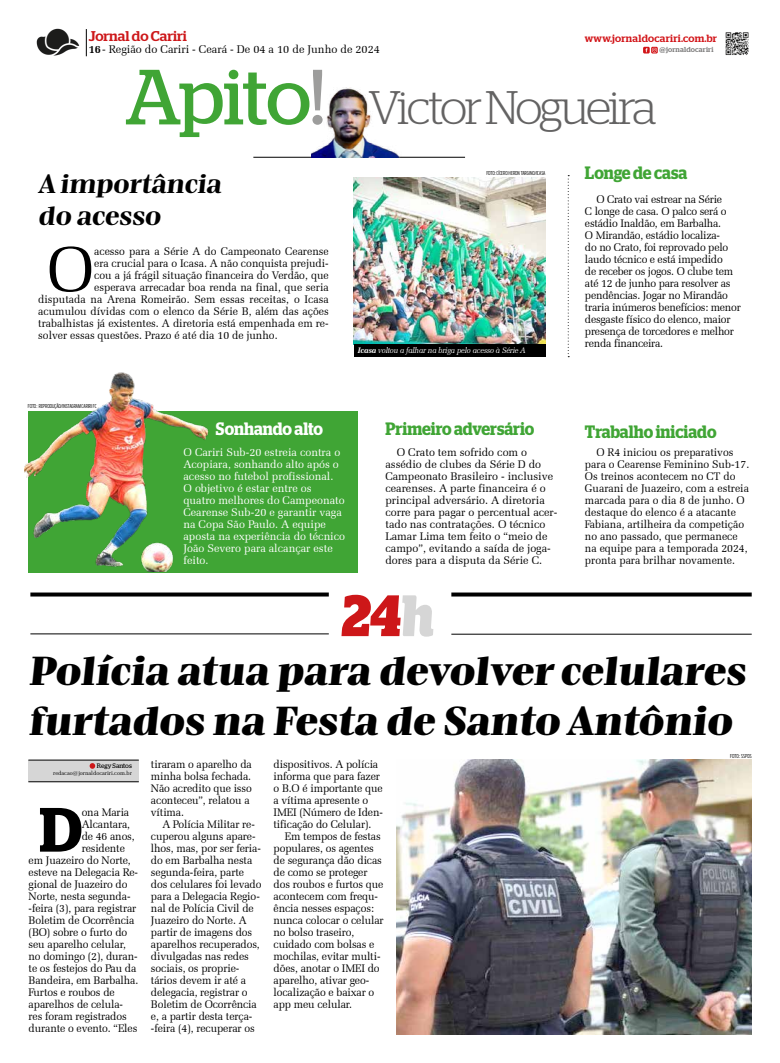
<style>
.page{position:relative;width:780px;height:1063px;background:#fff}
.page>*{position:absolute;margin:0;border:0;box-sizing:border-box;transform-origin:0 0}
.t1{font:63.4px "Zapf Elliptical 711 BT";color:#000}
.t2{font:600 62.4px "Stag";color:#000}
.t3{font:italic 700 58.2px "Stag";color:#cd1719;scale:.89 1}
.t4{font:300 47px "Stag";letter-spacing:-.055em;color:#646363}
.t5{font:900 37.7px/50px "Bridge Head";color:#000;scale:1.22 1}
.t6{font:800 24.6px/32px "Bridge Head";color:#000;scale:1.22 1}
.t7{font:600 17.9px "Stag";color:#40a535;scale:.89 1}
.t8{font:600 17.9px "Stag";letter-spacing:-.005em;color:#fff;scale:.89 1}
.t9{font:500 14.1px "Stag";color:#cd1719}
.t10{font:11.1px "Zapf Elliptical 711 BT";color:#000}
.t11{font:11px/12px "Zapf Elliptical 711 BT";letter-spacing:-.01em;color:#000}
.t12{font:11px/12px "Zapf Elliptical 711 BT";color:#fff}
.t13{font:500 10.4px "Stag";letter-spacing:.025em;color:#d21418}
.t14{font:italic 8px "Zapf Elliptical 711 BT";letter-spacing:-.02em;color:#fff;scale:.96 1}
.t15{font:500 7.2px "Stag";letter-spacing:.025em;color:#7c7b7b}
.t16{font:6.5px "Stag";letter-spacing:-.01em;color:#000}
.t17{font:5.6px "Zapf Elliptical 711 BT";color:#000}
.t18{font:300 5.3px "Antenna Extra Cond";color:#000}
.s1{font-weight:700;font-size:11px}
.s2{font-weight:400;font-size:78px;color:#40a535}
.s3{font-weight:400;font-size:78px;color:#9d9d9c}
.s4{font-weight:700}
.s5{color:#d6d6d6}
</style>
<div class="page">
<svg style="left:86px;top:29px;width:1px;height:27px"></svg>
<img style="left:725px;top:32px;width:24px;height:23px">
<div style="left:643px;top:47px;width:6px;height:7px;background:#d21418"></div>
<svg style="left:651px;top:47px;width:6px;height:7px"></svg>
<svg style="left:645px;top:48px;width:11px;height:4px"></svg>
<img style="left:37px;top:28px;width:43px;height:28px">
<hr style="left:253px;top:157px;width:212px;height:1px;background:#000">
<img style="left:311px;top:87px;width:100px;height:70px">
<svg style="left:567px;top:175px;width:2px;height:182px"></svg>
<div style="left:28px;top:411px;width:330px;height:162px;background:#40a535"></div>
<img style="left:354px;top:177px;width:191px;height:167px">
<div style="left:354px;top:344px;width:191px;height:13px;background:#000"></div>
<img style="left:24px;top:372px;width:185px;height:200px">
<img style="left:396px;top:760px;width:355px;height:275px">
<hr style="left:30px;top:634px;width:299px;height:1px;background:#000">
<hr style="left:451px;top:634px;width:300px;height:1px;background:#000">
<svg style="left:30px;top:593px;width:299px;height:4px"></svg>
<svg style="left:451px;top:593px;width:300px;height:4px"></svg>
<div style="left:28px;top:760px;width:111px;height:22px;background:#d6d6d6"></div>
<hr style="left:28px;top:782px;width:111px;height:1px;background:#000">
<hr style="left:28px;top:760px;width:111px;height:1px;background:#000">
<svg style="left:90px;top:763px;width:5px;height:6px"></svg>
<p class="t9" style="left:89px;top:28px;width:99px">Jornal do Cariri</p>
<p class="t10" style="left:89px;top:43px;width:292px"><span class="s1">16</span>- Região do Cariri - Ceará - De 04 a 10 de Junho de 2024</p>
<p class="t13" style="left:584px;top:32px;width:134px">www.jornaldocariri.com.br</p>
<p class="t15" style="left:659px;top:46px;width:55px">@jornaldocariri</p>
<h3 class="t4" style="left:125px;top:81px;width:533px"><span class="s2">Apito</span><span class="s3">!</span> Victor Nogueira</h3>
<h3 class="t6" style="left:38px;top:168px;width:154px">A importância do acesso</h3>
<h1 class="t1" style="left:47px;top:232px;width:49px">O</h1>
<p class="t11" style="left:94px;top:245px;width:236px">acesso para a Série A do Campeonato Cearense</p>
<p class="t11" style="left:94px;top:257px;width:236px">era crucial para o Icasa. A não conquista prejudi-</p>
<p class="t11" style="left:94px;top:269px;width:236px">cou a já frágil situação financeira do Verdão, que</p>
<p class="t11" style="left:94px;top:281px;width:236px">esperava arrecadar boa renda na final, que seria</p>
<p class="t11" style="left:38px;top:293px;width:292px">disputada na Arena Romeirão. Sem essas receitas, o Icasa</p>
<p class="t11" style="left:38px;top:305px;width:292px">acumulou dívidas com o elenco da Série B, além das ações</p>
<p class="t11" style="left:38px;top:317px;width:292px">trabalhistas já existentes. A diretoria está empenhada em re-</p>
<p class="t11" style="left:38px;top:329px;width:241px">solver essas questões. Prazo é até dia 10 de junho.</p>
<p class="t18" style="left:28px;top:403px;width:70px">FOTO: REPRODUÇÃO/INSTAGRAM CARIRI FC</p>
<p class="t18" style="left:486px;top:170px;width:61px">FOTO: CÍCERO HERON TARGINO/ICASA</p>
<p class="t14" style="left:358px;top:345px;width:176px"><span class="s4">Icasa</span> voltou a falhar na briga pelo acesso à Série A</p>
<h3 class="t8" style="left:216px;top:419px;width:122px">Sonhando alto</h3>
<h3 class="t7" style="left:385px;top:419px;width:169px">Primeiro adversário</h3>
<p class="t12" style="left:183px;top:446px;width:163px">O Cariri Sub-20 estreia contra o<br>Acopiara, sonhando alto após o acesso no futebol profissional.<br>O objetivo é estar entre os quatro melhores do Campeonato<br>Cearense Sub-20 e garantir vaga na Copa São Paulo. A equipe aposta na experiência do técnico<br>João Severo para alcançar este feito.</p>
<p class="t11" style="left:385px;top:446px;width:173px;text-indent:11px">O Crato tem sofrido com o assédio de clubes da Série D do<br>Campeonato Brasileiro - inclusive cearenses. A parte financeira é o principal adversário. A diretoria corre para pagar o percentual acer&shy;tado nas contratações. O técnico<br>Lamar Lima tem feito o “meio de campo”, evitando a saída de joga&shy;dores para a disputa da Série C.</p>
<h3 class="t7" style="left:585px;top:162px;width:116px">Longe de casa</h3>
<p class="t11" style="left:585px;top:193px;width:157px;text-indent:11px">O Crato vai estrear na Série<br>C longe de casa. O palco será o estádio Inaldão, em Barbalha.<br>O Mirandão, estádio localiza-<br>do no Crato, foi reprovado pelo laudo técnico e está impedido<br>de receber os jogos. O clube tem até 12 de junho para resolver as pendências. Jogar no Mirandão traria inúmeros benefícios: menor desgaste físico do elenco, maior presença de torcedores e melhor renda financeira.</p>
<h3 class="t7" style="left:585px;top:421px;width:149px">Trabalho iniciado</h3>
<p class="t11" style="left:585px;top:446px;width:166px;text-indent:11px">O R4 iniciou os preparativos para o Cearense Feminino Sub-17.<br>Os treinos acontecem no CT do<br>Guarani de Juazeiro, com a estreia marcada para o dia 8 de junho. O destaque do elenco é a atacante<br>Fabiana, artilheira da competição no ano passado, que permanece na equipe para a temporada 2024, pronta para brilhar novamente.</p>
<h3 class="t3" style="left:344px;top:582px;width:115px">24<span class="s5">h</span></h3>
<h3 class="t5" style="left:29px;top:645px;width:593px">Polícia atua para devolver celulares furtados na Festa de Santo Antônio</h3>
<p class="t11" style="left:151px;top:758px;width:102px">tiraram o aparelho da minha bolsa fechada.<br>Não acredito que isso aconteceu”, relatou a vítima.</p>
<p class="t11" style="left:151px;top:818px;width:112px;text-indent:11px">A Polícia Militar re&shy;cuperou alguns apare&shy;lhos, mas, por ser feria&shy;do em Barbalha nesta segunda-feira, parte dos celulares foi levado para a Delegacia Regio&shy;nal de Polícia Civil de<br>Juazeiro do Norte. A partir de imagens dos aparelhos recuperados, divulgadas nas redes sociais, os proprie&shy;tários devem ir até a delegacia, registrar o<br>Boletim de Ocorrência e, a partir desta terça--feira (4), recuperar os</p>
<p class="t18" style="left:730px;top:753px;width:23px">FOTO: SSPDS</p>
<p class="t16" style="left:97px;top:762px;width:36px">Regy Santos</p>
<p class="t17" style="left:53px;top:770px;width:80px">redacao@jornaldocariri.com.br</p>
<p class="t11" style="left:273px;top:758px;width:111px">dispositivos. A polícia informa que para fazer o B.O é importante que a vítima apresente o<br>IMEI (Número de Iden&shy;tificação do Celular).</p>
<p class="t11" style="left:273px;top:830px;width:112px;text-indent:11px">Em tempos de festas populares, os agentes de segurança dão dicas de como se proteger dos roubos e furtos que acontecem com frequ&shy;ência nesses espaços: nunca colocar o celular no bolso traseiro, cuidado com bolsas e mochilas, evitar multi&shy;dões, anotar o IMEI do aparelho, ativar geo&shy;localização e baixar o app meu celular.</p>
<h2 class="t2" style="left:39px;top:793px;width:44px">D</h2>
<p class="t11" style="left:82px;top:806px;width:49px">ona Maria</p>
<p class="t11" style="left:82px;top:818px;width:50px">Alcantara,</p>
<p class="t11" style="left:82px;top:830px;width:55px">de 46 anos,</p>
<p class="t11" style="left:82px;top:842px;width:45px">residente</p>
<p class="t11" style="left:29px;top:854px;width:104px">em Juazeiro do Norte,</p>
<p class="t11" style="left:29px;top:866px;width:111px">esteve na Delegacia Re-</p>
<p class="t11" style="left:29px;top:878px;width:100px">gional de Juazeiro do</p>
<p class="t11" style="left:29px;top:890px;width:103px">Norte, nesta segunda-</p>
<p class="t11" style="left:29px;top:902px;width:109px">-feira (3), para registrar</p>
<p class="t11" style="left:29px;top:914px;width:107px">Boletim de Ocorrência</p>
<p class="t11" style="left:29px;top:926px;width:100px">(BO) sobre o furto do</p>
<p class="t11" style="left:29px;top:938px;width:99px">seu aparelho celular,</p>
<p class="t11" style="left:29px;top:950px;width:110px">no domingo (2), duran-</p>
<p class="t11" style="left:29px;top:962px;width:109px">te os festejos do Pau da</p>
<p class="t11" style="left:29px;top:974px;width:111px">Bandeira, em Barbalha.</p>
<p class="t11" style="left:29px;top:986px;width:88px">Furtos e roubos de</p>
<p class="t11" style="left:29px;top:998px;width:96px">aparelhos de celula-</p>
<p class="t11" style="left:29px;top:1010px;width:100px">res foram registrados</p>
<p class="t11" style="left:29px;top:1022px;width:110px">durante o evento. “Eles</p>
</div>
